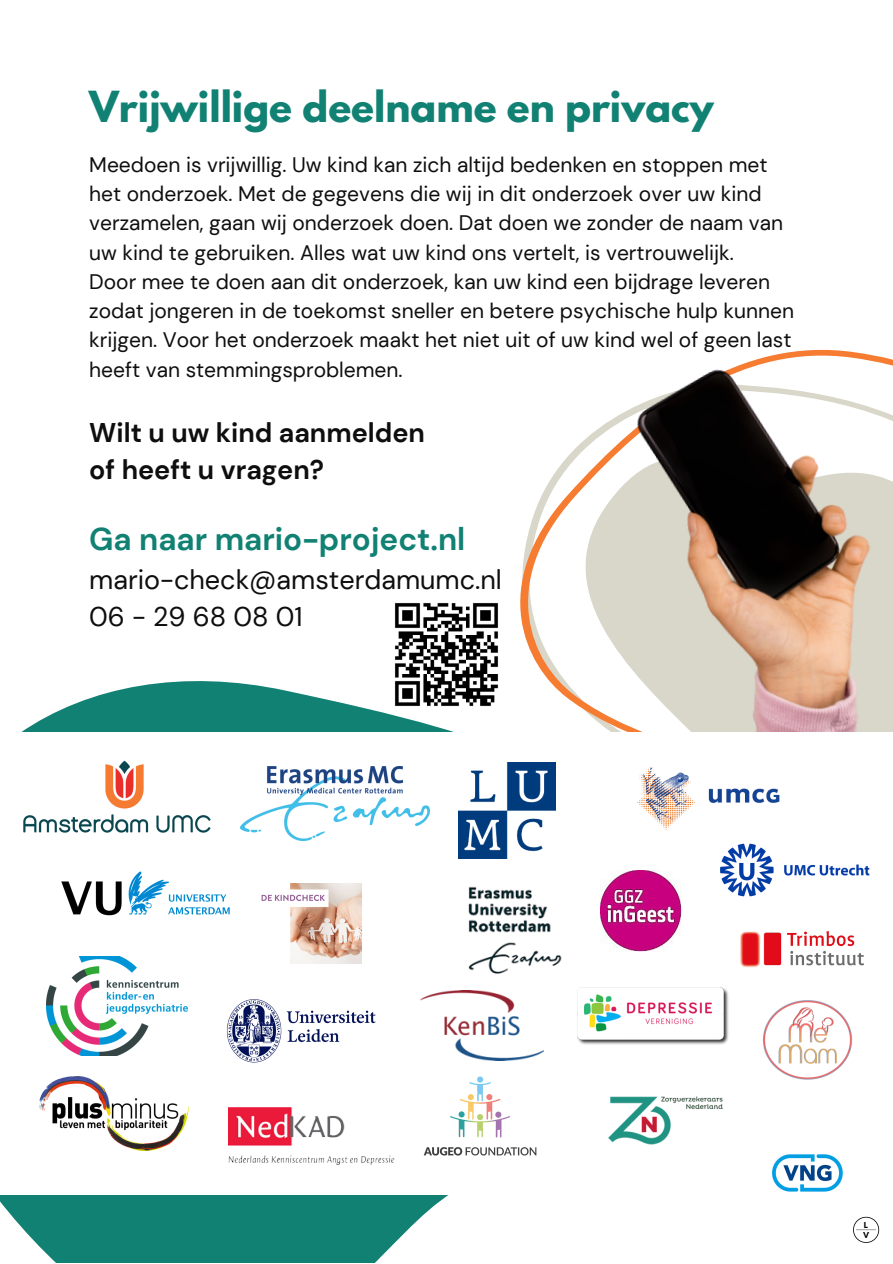
<style>
.page{position:relative;width:893px;height:1264px;background:#fff}
.page>*{position:absolute;margin:0;border:0;box-sizing:border-box;transform-origin:0 0}
.t1{font:700 37.95px "League Spartan";color:#118173}
.t2{font:700 31.5px "DM Sans";color:#118173}
.t3{font:27px/37px "DM Sans";color:#0e0e0f}
.t4{font:700 27px/37px "DM Sans";color:#0e0e0f}
.t5{font:21px/29.2px "DM Sans";color:#0e0e0f}
.t6{font:700 8.85px "Glacial Indifference";color:#000}
</style>
<div class="page">
<svg style="left:520px;top:459px;width:46px;height:188px"></svg>
<img style="left:566px;top:349px;width:326px;height:383px">
<svg style="left:0;top:647px;width:719px;height:615px"></svg>
<div style="left:0;top:732px;width:892px;height:462px;background:#fff"></div>
<img style="left:240px;top:766px;width:189px;height:74px">
<img style="left:23px;top:760px;width:188px;height:73px">
<img style="left:458px;top:762px;width:97px;height:96px">
<img style="left:637px;top:767px;width:143px;height:63px">
<img style="left:717px;top:822px;width:153px;height:75px">
<img style="left:740px;top:931px;width:124px;height:37px">
<img style="left:229px;top:1107px;width:165px;height:58px">
<img style="left:420px;top:990px;width:123px;height:69px">
<img style="left:61px;top:871px;width:169px;height:45px">
<img style="left:226px;top:999px;width:150px;height:64px">
<img style="left:261px;top:883px;width:100px;height:80px">
<img style="left:424px;top:1076px;width:113px;height:79px">
<img style="left:577px;top:987px;width:152px;height:58px">
<img style="left:608px;top:1096px;width:116px;height:49px">
<img style="left:763px;top:1000px;width:89px;height:80px">
<img style="left:40px;top:1076px;width:148px;height:74px">
<img style="left:47px;top:956px;width:140px;height:99px">
<img style="left:772px;top:1154px;width:71px;height:38px">
<svg style="left:853px;top:1216px;width:26px;height:26px"></svg>
<img style="left:468px;top:886px;width:110px;height:102px">
<img style="left:600px;top:870px;width:81px;height:81px">
<img style="left:388px;top:603px;width:116px;height:109px">
<h1 class="t1" style="left:89px;top:88px;width:626px">Vrijwillige deelname en privacy</h1>
<p class="t5" style="left:89px;top:150px;width:706px">Meedoen is vrijwillig. Uw kind kan zich altijd bedenken en stoppen met het onderzoek. Met de gegevens die wij in dit onderzoek over uw kind verzamelen, gaan wij onderzoek doen. Dat doen we zonder de naam van uw kind te gebruiken. Alles wat uw kind ons vertelt, is vertrouwelijk.<br>Door mee te doen aan dit onderzoek, kan uw kind een bijdrage leveren zodat jongeren in de toekomst sneller en betere psychische hulp kunnen krijgen. Voor het onderzoek maakt het niet uit of uw kind wel of geen last heeft van stemmingsproblemen.</p>
<p class="t4" style="left:89px;top:414px;width:337px">Wilt u uw kind aanmelden of heeft u vragen?</p>
<h2 class="t2" style="left:89px;top:518px;width:377px">Ga naar mario-project.nl</h2>
<p class="t3" style="left:89px;top:561px;width:414px">mario-check@amsterdamumc.nl<br>06 - 29 68 08 01</p>
<p class="t6" style="left:863px;top:1219px;width:6px">L</p>
<p class="t6" style="left:863px;top:1229px;width:8px">V</p>
</div>
